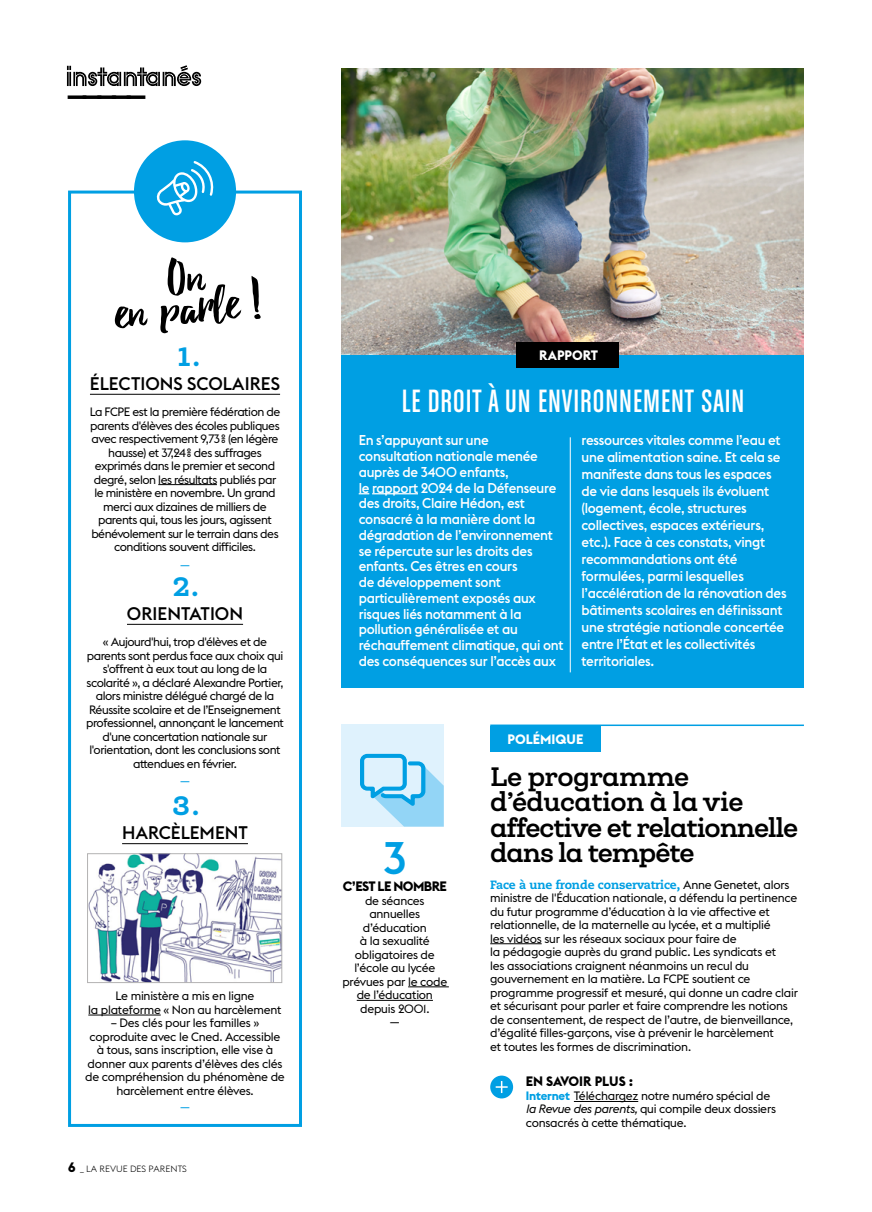
<style>
.page{position:relative;width:872px;height:1212px;background:#fff}
.page>*{position:absolute;margin:0;border:0;box-sizing:border-box;transform-origin:0 0}
.t1{font:52.5px "Beacon";color:#000}
.t2{font:500 45px "Euclid Flex";color:#009fe3}
.t3{font:34.35px "Chalet Comprime Cologne Eighty";letter-spacing:.03em;color:#fff;scale:.96 1}
.t4{font:700 25.5px/25.5px "Queulat";letter-spacing:-.04em;color:#000}
.t5{font:900 25.5px "Queulat";color:#009fe3}
.t6{font:700 24px "Euclid Flex";color:#000}
.t7{font:500 18px "Euclid Flex";color:#000}
.t8{font:500 14.1px/15.8px "Euclid Flex";letter-spacing:-.02em;color:#fff;scale:.96 1}
.t9{font:700 13.5px "Euclid Flex";color:#fff}
.t10{font:700 13.5px "Euclid Flex";letter-spacing:-.04em;color:#000}
.t11{font:700 13.5px "Euclid Flex";color:#000}
.t12{font:12px/13.5px "Euclid Flex";letter-spacing:-.02em;color:#000;text-align:center}
.t13{font:12px/13.5px "Euclid Flex";letter-spacing:-.04em;color:#000;text-align:center}
.t14{font:800 12px "Caecilia LT Std";letter-spacing:-.01em;color:#009fe3}
.t15{font:12px "Euclid Flex";color:#009fe3}
.t16{font:300 9px "Euclid Flex";color:#000}
.s1{font-weight:700;font-size:13.5px}
.s2{font-family:"Euclid Flex";font-weight:400;color:#000}
.s3{font-weight:700;color:#009fe3}
.s4{font-style:italic}
</style>
<div class="page">
<img style="left:342px;top:68px;width:462px;height:287px">
<div style="left:68px;top:191px;width:234px;height:936px;border:3px solid #009fe3"></div>
<div style="left:134px;top:140px;width:102px;height:102px;background:#009fe3;border-radius:50%"></div>
<hr style="left:90px;top:394px;width:190px;height:1px;background:#000">
<hr style="left:158px;top:484px;width:59px;height:1px;background:#000">
<hr style="left:127px;top:624px;width:116px;height:1px;background:#000">
<hr style="left:122px;top:843px;width:126px;height:1px;background:#000">
<hr style="left:88px;top:1014px;width:73px;height:1px;background:#000">
<svg style="left:156px;top:161px;width:58px;height:54px"></svg>
<img style="left:89px;top:855px;width:191px;height:126px">
<div style="left:87px;top:853px;width:195px;height:130px;border:1px solid #b3b2b2"></div>
<div style="left:342px;top:355px;width:462px;height:333px;background:#009fe3"></div>
<hr style="left:372px;top:493px;width:46px;height:1px;background:#fff">
<hr style="left:570px;top:437px;width:1px;height:235px;background:#fff">
<div style="left:516px;top:342px;width:102px;height:26px;background:#000"></div>
<hr style="left:490px;top:724px;width:314px;height:2px;background:#009fe3">
<hr style="left:490px;top:943px;width:51px;height:1px;background:#000">
<div style="left:490px;top:726px;width:111px;height:25px;background:#009fe3"></div>
<hr style="left:408px;top:986px;width:41px;height:1px;background:#000">
<hr style="left:357px;top:1000px;width:76px;height:1px;background:#000">
<svg style="left:67px;top:65px;width:134px;height:21px"></svg>
<hr style="left:574px;top:1101px;width:64px;height:1px;background:#000">
<div style="left:490px;top:1075px;width:23px;height:23px;background:#009fe3;border-radius:50%"></div>
<svg style="left:495px;top:1081px;width:12px;height:12px"></svg>
<div style="left:342px;top:724px;width:102px;height:102px;background:#dff2fd"></div>
<svg style="left:360px;top:753px;width:84px;height:73px"></svg>
<h3 class="t6" style="left:67px;top:82px;width:81px">—————</h3>
<h1 class="t1" style="left:111px;top:281px;width:150px;rotate:-5deg">en parle !</h1>
<h3 class="t5" style="left:178px;top:339px;width:24px">1.</h3>
<h3 class="t7" style="left:90px;top:373px;width:192px">ÉLECTIONS SCOLAIRES</h3>
<p class="t13" style="left:90px;top:405px;width:192px">La FCPE est la première fédération de parents d'élèves des écoles publiques avec respectivement 9,73% (en légère hausse) et 37,24% des suffrages exprimés dans le premier et second degré, selon les résultats publiés par le ministère en novembre. Un grand merci aux dizaines de milliers de parents qui, tous les jours, agissent bénévolement sur le terrain dans des conditions souvent difficiles.</p>
<p class="t15" style="left:180px;top:558px;width:11px">—</p>
<h3 class="t5" style="left:173px;top:569px;width:27px">2.</h3>
<h3 class="t7" style="left:127px;top:603px;width:118px">ORIENTATION</h3>
<p class="t13" style="left:86px;top:635px;width:199px">« Aujourd'hui, trop d'élèves et de parents sont perdus face aux choix qui s'offrent à eux tout au long de la scolarité », a déclaré Alexandre Portier, alors ministre délégué chargé de la Réussite scolaire et de l’Enseignement professionnel, annonçant le lancement d'une concertation nationale sur l'orientation, dont les conclusions sont attendues en février.</p>
<p class="t15" style="left:180px;top:774px;width:11px">—</p>
<h3 class="t5" style="left:172px;top:788px;width:28px">3.</h3>
<h3 class="t7" style="left:122px;top:822px;width:127px">HARCÈLEMENT</h3>
<p class="t12" style="left:88px;top:989px;width:195px">Le ministère a mis en ligne<br>la plateforme « Non au harcèlement</p>
<p class="t12" style="left:85px;top:1016px;width:201px">– Des clés pour les familles » coproduite avec le Cned. Accessible à tous, sans inscription, elle vise à donner aux parents d’élèves des clés de compréhension du phénomène de harcèlement entre élèves.</p>
<p class="t15" style="left:180px;top:1099px;width:11px">—</p>
<p class="t16" style="left:68px;top:1163px;width:120px"><span class="s1">6</span> _ LA REVUE DES PARENTS</p>
<p class="t9" style="left:539px;top:348px;width:60px">RAPPORT</p>
<h3 class="t3" style="left:402px;top:382px;width:358px">LE DROIT À UN ENVIRONNEMENT SAIN</h3>
<p class="t8" style="left:359px;top:432px;width:215px">En s’appuyant sur une consultation nationale menée auprès de 3400 enfants,<br>le rapport 2024 de la Défenseure des droits, Claire Hédon, est consacré à la manière dont la dégradation de l’environnement se répercute sur les droits des enfants. Ces êtres en cours<br>de développement sont particulièrement exposés aux risques liés notamment à la pollution généralisée et au réchauffement climatique, qui ont des conséquences sur l’accès aux</p>
<p class="t8" style="left:581px;top:432px;width:215px;line-height:17px">ressources vitales comme l’eau et une alimentation saine. Et cela se manifeste dans tous les espaces de vie dans lesquels ils évoluent (logement, école, structures collectives, espaces extérieurs, etc.). Face à ces constats, vingt recommandations ont été formulées, parmi lesquelles l’accélération de la rénovation des bâtiments scolaires en définissant une stratégie nationale concertée entre l’État et les collectivités territoriales.</p>
<h2 class="t2" style="left:383px;top:832px;width:26px">3</h2>
<p class="t10" style="left:343px;top:879px;width:106px">C’EST LE NOMBRE</p>
<p class="t12" style="left:342px;top:894px;width:106px">de séances annuelles d’éducation<br>à la sexualité obligatoires de l’école au lycée prévues par le code de l’éducation depuis 2001.<br>—</p>
<p class="t9" style="left:507px;top:732px;width:77px">POLÉMIQUE</p>
<h3 class="t4" style="left:490px;top:763px;width:309px">Le programme d’éducation à la vie affective et relationnelle dans la tempête</h3>
<p class="t14" style="left:490px;top:877px;width:301px">Face à une fronde conservatrice, <span class="s2">Anne Genetet, alors</span></p>
<p class="t12" style="left:490px;top:891px;width:309px;text-align:left">ministre de l'Éducation nationale, a défendu la pertinence du futur programme d’éducation à la vie affective et relationnelle, de la maternelle au lycée, et a multiplié<br>les vidéos sur les réseaux sociaux pour faire de<br>la pédagogie auprès du grand public. Les syndicats et<br>les associations craignent néanmoins un recul du gouvernement en la matière. La FCPE soutient ce programme progressif et mesuré, qui donne un cadre clair et sécurisant pour parler et faire comprendre les notions de consentement, de respect de l’autre, de bienveillance, d’égalité filles-garçons, vise à prévenir le harcèlement<br>et toutes les formes de discrimination.</p>
<p class="t11" style="left:526px;top:1074px;width:109px">EN SAVOIR PLUS :</p>
<p class="t12" style="left:526px;top:1089px;width:252px;text-align:left"><span class="s3">Internet</span> Téléchargez notre numéro spécial de <span class="s4">la Revue des parents,</span> qui compile deux dossiers consacrés à cette thématique.</p>
</div>
